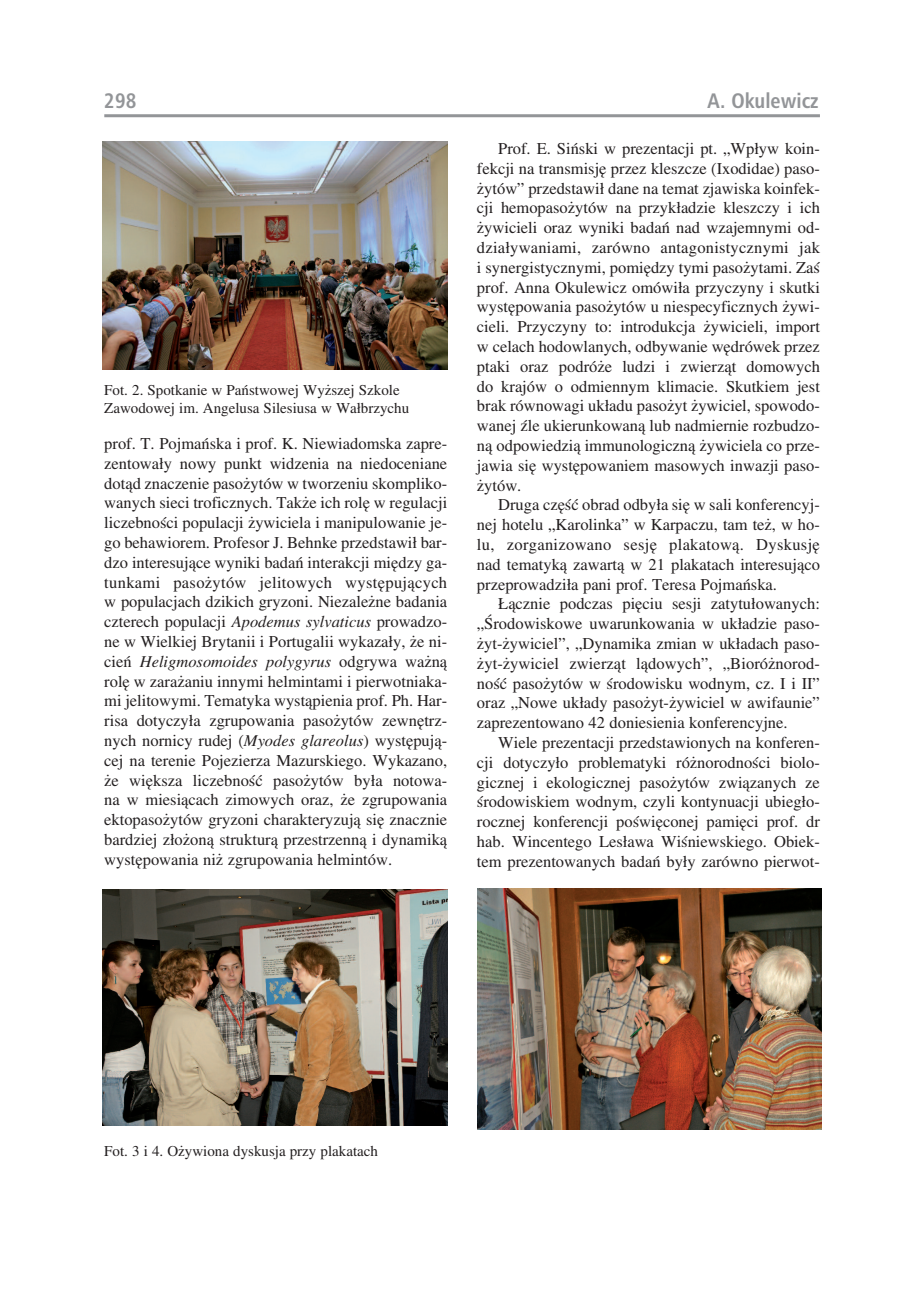
<style>
.page{position:relative;width:920px;height:1290px;background:#fff}
.page>*{position:absolute;margin:0;border:0;box-sizing:border-box;transform-origin:0 0}
.t1{font:21px "Humnst 777 Cn PL Bold A";color:#939598}
.t2{font:16.5px/19.8px "Toronto";color:#231f20;text-align:justify}
.t3{font:15px/18px "Toronto";color:#231f20}
.s1{font-style:italic}
</style>
<div class="page">
<hr style="left:104px;top:114px;width:716px;height:3px;background:#939598">
<img style="left:103px;top:141px;width:344px;height:228px">
<img style="left:477px;top:888px;width:344px;height:241px">
<div style="left:103px;top:886px;width:344px;height:242px;background:linear-gradient(to right,#fff,#fff)"></div>
<img style="left:103px;top:890px;width:344px;height:236px">
<p class="t1" style="left:104px;top:88px;width:34px">298</p>
<p class="t1" style="left:708px;top:88px;width:113px">A. Okulewicz</p>
<p class="t3" style="left:104px;top:381px;width:306px">Fot. 2. Spotkanie w Państwowej Wyższej Szkole<br>Zawodowej im. Angelusa Silesiusa w Wałbrzychu</p>
<p class="t2" style="left:104px;top:433px;width:344px">prof. T. Pojmańska i prof. K. Niewiadomska zapre&shy;zentowały nowy punkt widzenia na niedoceniane dotąd znaczenie pasożytów w tworzeniu skompliko&shy;wanych sieci troficznych. Także ich rolę w regulacji liczebności populacji żywiciela i manipulowanie je&shy;go behawiorem. Profesor J. Behnke przedstawił bar&shy;dzo interesujące wyniki badań interakcji między ga&shy;tunkami pasożytów jelitowych występujących w populacjach dzikich gryzoni. Niezależne badania czterech populacji <span class="s1">Apodemus sylvaticus</span> prowadzo&shy;ne w Wielkiej Brytanii i Portugalii wykazały, że ni&shy;cień <span class="s1">Heligmosomoides polygyrus</span> odgrywa ważną rolę w zarażaniu innymi helmintami i pierwotniaka&shy;mi jelitowymi. Tematyka wystąpienia prof. Ph. Har&shy;risa dotyczyła zgrupowania pasożytów zewnętrz&shy;nych nornicy rudej (<span class="s1">Myodes glareolus</span>) występują&shy;cej na terenie Pojezierza Mazurskiego. Wykazano, że większa liczebność pasożytów była notowa&shy;na w miesiącach zimowych oraz, że zgrupowania ektopasożytów gryzoni charakteryzują się znacznie bardziej złożoną strukturą przestrzenną i dynamiką występowania niż zgrupowania helmintów.</p>
<p class="t2" style="left:477px;top:138px;width:344px;text-indent:21px">Prof. E. Siński w prezentacji pt. „Wpływ koin&shy;fekcji na transmisję przez kleszcze (Ixodidae) paso&shy;żytów” przedstawił dane na temat zjawiska koinfek&shy;cji hemopasożytów na przykładzie kleszczy i ich żywicieli oraz wyniki badań nad wzajemnymi od&shy;działywaniami, zarówno antagonistycznymi jak i synergistycznymi, pomiędzy tymi pasożytami. Zaś prof. Anna Okulewicz omówiła przyczyny i skutki występowania pasożytów u niespecyficznych żywi&shy;cieli. Przyczyny to: introdukcja żywicieli, import w celach hodowlanych, odbywanie wędrówek przez ptaki oraz podróże ludzi i zwierząt domowych do krajów o odmiennym klimacie. Skutkiem jest brak równowagi układu pasożyt żywiciel, spowodo&shy;wanej źle ukierunkowaną lub nadmiernie rozbudzo&shy;ną odpowiedzią immunologiczną żywiciela co prze&shy;jawia się występowaniem masowych inwazji paso&shy;żytów.</p>
<p class="t2" style="left:477px;top:495px;width:344px;text-indent:21px">Druga część obrad odbyła się w sali konferencyj&shy;nej hotelu „Karolinka” w Karpaczu, tam też, w ho&shy;lu, zorganizowano sesję plakatową. Dyskusję nad tematyką zawartą w 21 plakatach interesująco przeprowadziła pani prof. Teresa Pojmańska.</p>
<p class="t2" style="left:477px;top:594px;width:344px;text-indent:21px">Łącznie podczas pięciu sesji zatytułowanych: „Środowiskowe uwarunkowania w układzie paso&shy;żyt-żywiciel”, „Dynamika zmian w układach paso&shy;żyt-żywiciel zwierząt lądowych”, „Bioróżnorod&shy;ność pasożytów w środowisku wodnym, cz. I i II” oraz „Nowe układy pasożyt-żywiciel w awifaunie” zaprezentowano 42 doniesienia konferencyjne.</p>
<p class="t2" style="left:477px;top:732px;width:344px;text-indent:21px">Wiele prezentacji przedstawionych na konferen&shy;cji dotyczyło problematyki różnorodności biolo&shy;gicznej i ekologicznej pasożytów związanych ze środowiskiem wodnym, czyli kontynuacji ubiegło&shy;rocznej konferencji poświęconej pamięci prof. dr hab. Wincentego Lesława Wiśniewskiego. Obiek&shy;tem prezentowanych badań były zarówno pierwot-</p>
<p class="t3" style="left:104px;top:1141px;width:275px">Fot. 3 i 4. Ożywiona dyskusja przy plakatach</p>
</div>
